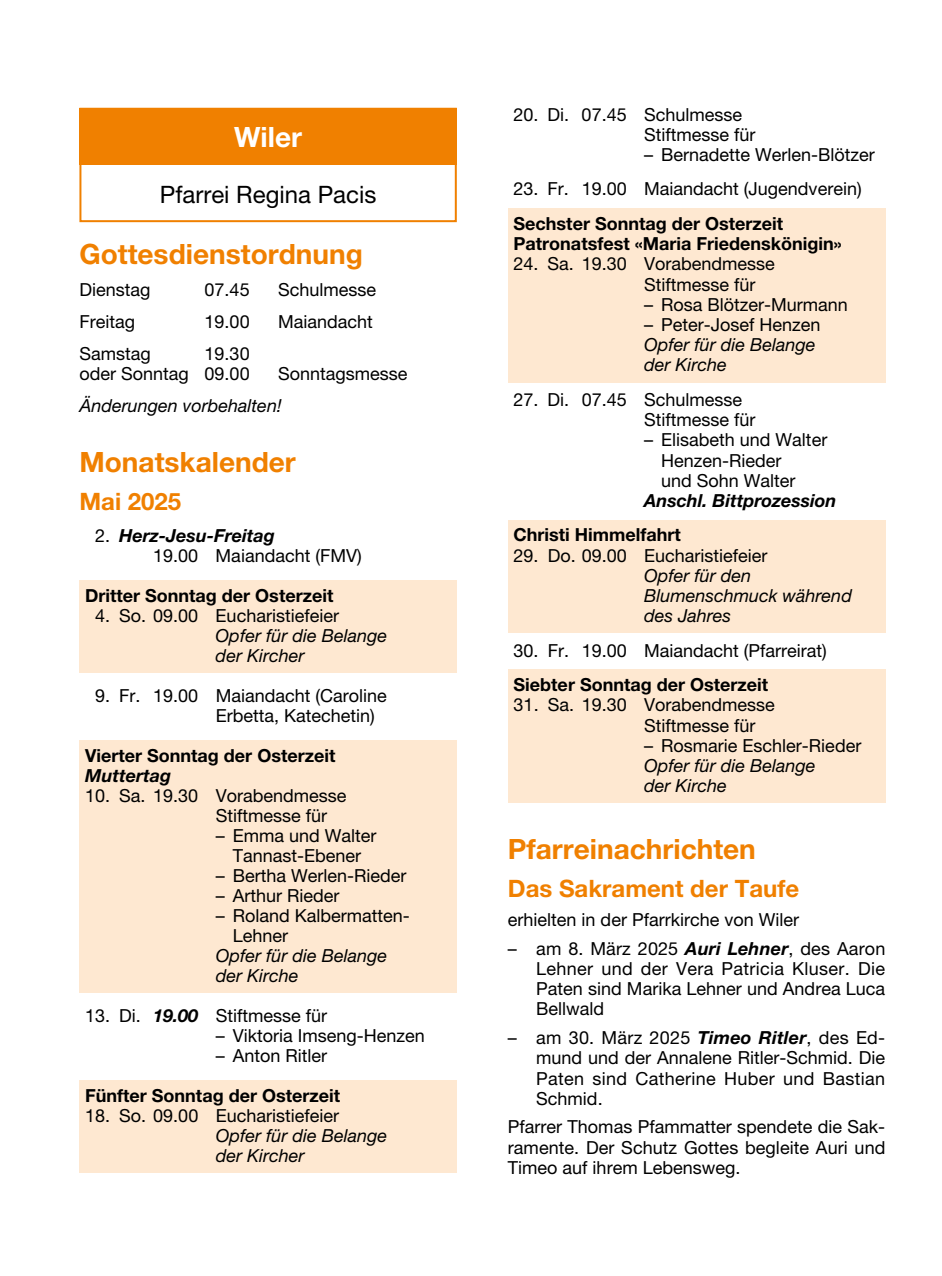
<style>
.page{position:relative;width:942px;height:1276px;background:#fff}
.page>*{position:absolute;margin:0;border:0;box-sizing:border-box;transform-origin:0 0}
.t1{font:700 28px "Helvetica Neue LT Pro";color:#f08000}
.t2{font:700 28px "Helvetica Neue LT Pro";color:#fff}
.t3{font:700 24px "Helvetica Neue LT Pro";color:#f08000}
.t4{font:24px "Helvetica Neue LT Pro";color:#000}
.t5{font:18px/20.2px "Helvetica Neue LT Pro";color:#000}
.t6{font:italic 18px/20.2px "Helvetica Neue LT Pro";color:#000}
.t7{font:700 18px/20.2px "Helvetica Neue LT Pro";color:#000}
.t8{font:italic 700 18px "Helvetica Neue LT Pro";color:#000}
.s1{font-weight:700;font-style:italic}
</style>
<div class="page">
<div style="left:79px;top:580px;width:377px;height:33px;background:#fee8d1"></div>
<div style="left:79px;top:600px;width:377px;height:33px;background:#fee8d1"></div>
<div style="left:79px;top:620px;width:377px;height:53px;background:#fee8d1"></div>
<div style="left:79px;top:740px;width:377px;height:33px;background:#fee8d1"></div>
<div style="left:79px;top:760px;width:377px;height:33px;background:#fee8d1"></div>
<div style="left:79px;top:780px;width:377px;height:33px;background:#fee8d1"></div>
<div style="left:79px;top:800px;width:377px;height:33px;background:#fee8d1"></div>
<div style="left:79px;top:820px;width:377px;height:53px;background:#fee8d1"></div>
<div style="left:79px;top:860px;width:377px;height:33px;background:#fee8d1"></div>
<div style="left:79px;top:880px;width:377px;height:33px;background:#fee8d1"></div>
<div style="left:79px;top:900px;width:377px;height:53px;background:#fee8d1"></div>
<div style="left:79px;top:940px;width:377px;height:53px;background:#fee8d1"></div>
<div style="left:79px;top:1080px;width:377px;height:33px;background:#fee8d1"></div>
<div style="left:79px;top:1100px;width:377px;height:33px;background:#fee8d1"></div>
<div style="left:79px;top:1120px;width:377px;height:53px;background:#fee8d1"></div>
<div style="left:79px;top:108px;width:377px;height:114px;border:2px solid #f08000"></div>
<div style="left:79px;top:108px;width:377px;height:57px;background:#f08000"></div>
<div style="left:507px;top:208px;width:377px;height:33px;background:#fee8d1"></div>
<div style="left:507px;top:229px;width:377px;height:32px;background:#fee8d1"></div>
<div style="left:507px;top:249px;width:377px;height:32px;background:#fee8d1"></div>
<div style="left:507px;top:269px;width:377px;height:32px;background:#fee8d1"></div>
<div style="left:507px;top:289px;width:377px;height:32px;background:#fee8d1"></div>
<div style="left:507px;top:310px;width:377px;height:32px;background:#fee8d1"></div>
<div style="left:507px;top:330px;width:377px;height:52px;background:#fee8d1"></div>
<div style="left:507px;top:520px;width:377px;height:32px;background:#fee8d1"></div>
<div style="left:507px;top:540px;width:377px;height:32px;background:#fee8d1"></div>
<div style="left:507px;top:560px;width:377px;height:73px;background:#fee8d1"></div>
<div style="left:507px;top:670px;width:377px;height:32px;background:#fee8d1"></div>
<div style="left:507px;top:690px;width:377px;height:32px;background:#fee8d1"></div>
<div style="left:507px;top:710px;width:377px;height:32px;background:#fee8d1"></div>
<div style="left:507px;top:730px;width:377px;height:32px;background:#fee8d1"></div>
<div style="left:507px;top:750px;width:377px;height:53px;background:#fee8d1"></div>
<h1 class="t2" style="left:234px;top:120px;width:69px">Wiler</h1>
<h2 class="t4" style="left:160px;top:180px;width:218px">Pfarrei Regina Pacis</h2>
<h1 class="t1" style="left:79px;top:236px;width:285px">Gottesdienstordnung</h1>
<p class="t5" style="left:79px;top:279px;width:73px">Dienstag</p>
<p class="t5" style="left:204px;top:279px;width:47px">07.45</p>
<p class="t5" style="left:278px;top:279px;width:100px">Schulmesse</p>
<p class="t5" style="left:79px;top:311px;width:57px">Freitag</p>
<p class="t5" style="left:204px;top:311px;width:47px">19.00</p>
<p class="t5" style="left:278px;top:311px;width:96px">Maiandacht</p>
<p class="t5" style="left:79px;top:343px;width:73px">Samstag</p>
<p class="t5" style="left:79px;top:343px;width:172px;text-align:right">19.30<br>oder Sonntag 09.00</p>
<p class="t5" style="left:278px;top:363px;width:131px">Sonntagsmesse</p>
<p class="t6" style="left:79px;top:395px;width:204px">Änderungen vorbehalten!</p>
<h1 class="t1" style="left:79px;top:444px;width:218px">Monatskalender</h1>
<h2 class="t3" style="left:79px;top:486px;width:103px">Mai 2025</h2>
<p class="t5" style="left:153px;top:525px;width:210px;text-indent:-58px">2. <span class="s1">Herz-Jesu-Freitag<br></span>19.00 Maiandacht (FMV)</p>
<p class="t7" style="left:85px;top:585px;width:250px">Dritter Sonntag der Osterzeit</p>
<p class="t5" style="left:95px;top:605px;width:245px">4. So. 09.00 Eucharistiefeier</p>
<p class="t6" style="left:215px;top:625px;width:173px">Opfer für die Belange der Kircher</p>
<p class="t5" style="left:215px;top:685px;width:173px;text-indent:-120px">9. Fr. 19.00 Maiandacht (Caroline<br>Erbetta, Katechetin)</p>
<p class="t7" style="left:85px;top:745px;width:252px">Vierter Sonntag der Osterzeit</p>
<p class="t8" style="left:85px;top:764px;width:87px">Muttertag</p>
<p class="t5" style="left:215px;top:785px;width:132px;text-indent:-130px">10. Sa. 19.30 Vorabendmesse<br>Stiftmesse für</p>
<p class="t5" style="left:215px;top:825px;width:162px;text-align:center">– Emma und Walter<br>Tannast-Ebener</p>
<p class="t5" style="left:215px;top:865px;width:192px">– Bertha Werlen-Rieder</p>
<p class="t5" style="left:215px;top:885px;width:125px">– Arthur Rieder</p>
<p class="t5" style="left:232px;top:905px;width:177px;text-indent:-17px">– Roland Kalbermatten-<br>Lehner</p>
<p class="t6" style="left:215px;top:945px;width:173px">Opfer für die Belange der Kirche</p>
<p class="t5" style="left:85px;top:1005px;width:243px">13. Di. <span class="s1">19.00</span> Stiftmesse für</p>
<p class="t5" style="left:215px;top:1025px;width:211px">– Viktoria Imseng-Henzen</p>
<p class="t5" style="left:215px;top:1045px;width:113px">– Anton Ritler</p>
<p class="t7" style="left:85px;top:1085px;width:256px">Fünfter Sonntag der Osterzeit</p>
<p class="t5" style="left:85px;top:1105px;width:255px">18. So. 09.00 Eucharistiefeier</p>
<p class="t6" style="left:215px;top:1125px;width:173px">Opfer für die Belange der Kircher</p>
<p class="t5" style="left:643px;top:104px;width:113px;text-indent:-130px">20. Di. 07.45 Schulmesse<br>Stiftmesse für</p>
<p class="t5" style="left:643px;top:144px;width:232px">– Bernadette Werlen-Blötzer</p>
<p class="t5" style="left:513px;top:179px;width:349px">23. Fr. 19.00 Maiandacht (Jugendverein)</p>
<p class="t7" style="left:513px;top:213px;width:329px">Sechster Sonntag der Osterzeit<br>Patronatsfest «Maria Friedenskönigin»</p>
<p class="t5" style="left:643px;top:254px;width:132px;text-indent:-130px">24. Sa. 19.30 Vorabendmesse<br>Stiftmesse für</p>
<p class="t5" style="left:643px;top:294px;width:205px">– Rosa Blötzer-Murmann</p>
<p class="t5" style="left:643px;top:314px;width:178px">– Peter-Josef Henzen</p>
<p class="t6" style="left:643px;top:334px;width:173px">Opfer für die Belange der Kirche</p>
<p class="t5" style="left:644px;top:389px;width:113px;text-indent:-130px">27. Di. 07.45 Schulmesse<br>Stiftmesse für</p>
<p class="t5" style="left:661px;top:429px;width:168px;text-indent:-17px">– Elisabeth und Walter<br>Henzen-Rieder<br>und Sohn Walter</p>
<p class="t8" style="left:644px;top:489px;width:194px">Anschl. Bittprozession</p>
<p class="t7" style="left:513px;top:524px;width:169px">Christi Himmelfahrt</p>
<p class="t5" style="left:513px;top:545px;width:255px">29. Do. 09.00 Eucharistiefeier</p>
<p class="t6" style="left:644px;top:565px;width:209px">Opfer für den<br>Blumenschmuck während des Jahres</p>
<p class="t5" style="left:513px;top:640px;width:315px">30. Fr. 19.00 Maiandacht (Pfarreirat)</p>
<p class="t7" style="left:513px;top:674px;width:256px">Siebter Sonntag der Osterzeit</p>
<p class="t5" style="left:644px;top:694px;width:132px;text-indent:-130px">31. Sa. 19.30 Vorabendmesse<br>Stiftmesse für</p>
<p class="t5" style="left:644px;top:735px;width:219px">– Rosmarie Eschler-Rieder</p>
<p class="t6" style="left:644px;top:755px;width:173px">Opfer für die Belange der Kirche</p>
<h1 class="t1" style="left:507px;top:831px;width:249px">Pfarreinachrichten</h1>
<h2 class="t3" style="left:507px;top:874px;width:293px">Das Sakrament der Taufe</h2>
<p class="t5" style="left:507px;top:909px;width:293px">erhielten in der Pfarrkirche von Wiler</p>
<p class="t5" style="left:536px;top:938px;width:350px;text-align:justify;text-indent:-28px">– am 8. März 2025 <span class="s1">Auri Lehner</span>, des Aaron Lehner und der Vera Patricia Kluser. Die Paten sind Marika Lehner und Andrea Luca Bellwald</p>
<p class="t5" style="left:536px;top:1027px;width:350px;text-align:justify;text-indent:-28px">– am 30. März 2025 <span class="s1">Timeo Ritler</span>, des Ed&shy;mund und der Annalene Ritler-Schmid. Die Paten sind Catherine Huber und Bastian Schmid.</p>
<p class="t5" style="left:507px;top:1116px;width:379px;text-align:justify">Pfarrer Thomas Pfammatter spendete die Sak&shy;ramente. Der Schutz Gottes begleite Auri und Timeo auf ihrem Lebensweg.</p>
</div>
